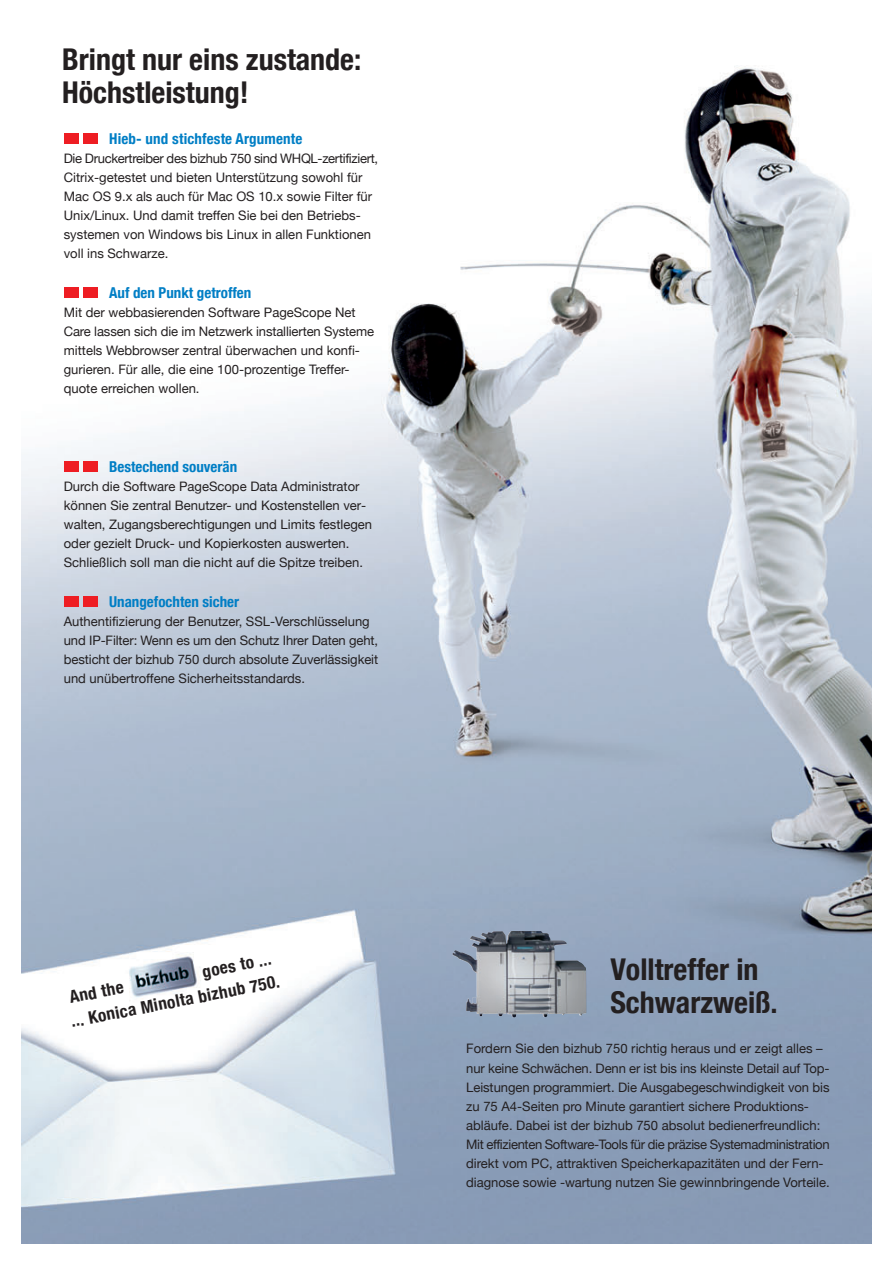
<style>
.page{position:relative;width:894px;height:1265px;background:#fff}
.page>*{position:absolute;margin:0;border:0;box-sizing:border-box;transform-origin:0 0}
.t1{font:700 condensed 30px/33px "Helvetica Neue";color:#231f20}
.t2{font:700 condensed 17.25px "Helvetica Neue";color:#231f20}
.t3{font:700 condensed 15px "Helvetica Neue";color:#007ec5}
.t4{font:13.05px/19px "Helvetica Neue";color:#231f20}
</style>
<div class="page">
<img style="left:21px;top:66px;width:851px;height:1177px">
<img style="left:452px;top:931px;width:134px;height:86px">
<div style="left:83px;top:133px;width:15px;height:11px;background:#ee1d23"></div>
<div style="left:64px;top:133px;width:14px;height:11px;background:#ee1d23"></div>
<div style="left:83px;top:287px;width:15px;height:11px;background:#ee1d23"></div>
<div style="left:64px;top:287px;width:14px;height:11px;background:#ee1d23"></div>
<div style="left:83px;top:461px;width:15px;height:10px;background:#ee1d23"></div>
<div style="left:64px;top:461px;width:14px;height:10px;background:#ee1d23"></div>
<div style="left:83px;top:596px;width:15px;height:11px;background:#ee1d23"></div>
<div style="left:64px;top:596px;width:14px;height:11px;background:#ee1d23"></div>
<h1 class="t1" style="left:62px;top:42px;width:301px">Bringt nur eins zustande:<br>Höchstleistung!</h1>
<p class="t3" style="left:109px;top:129px;width:195px">Hieb- und stichfeste Argumente</p>
<p class="t4" style="left:64px;top:148px;width:316px">Die Druckertreiber des bizhub 750 sind WHQL-zertifiziert, Citrix-getestet und bieten Unterstützung sowohl für Mac OS 9.x als auch für Mac OS 10.x sowie Filter für Unix/Linux. Und damit treffen Sie bei den Betriebs&shy;systemen von Windows bis Linux in allen Funktionen voll ins Schwarze.</p>
<p class="t3" style="left:109px;top:284px;width:144px">Auf den Punkt getroffen</p>
<p class="t4" style="left:64px;top:303px;width:312px">Mit der webbasierenden Software PageScope Net Care lassen sich die im Netzwerk installierten Systeme mittels Webbrowser zentral überwachen und konfi&shy;gurieren. Für alle, die eine 100-prozentige Treffer&shy;quote erreichen wollen.</p>
<p class="t3" style="left:109px;top:457px;width:129px">Bestechend souverän</p>
<p class="t4" style="left:64px;top:476px;width:310px">Durch die Software PageScope Data Administrator können Sie zentral Benutzer- und Kostenstellen ver&shy;walten, Zugangsberechtigungen und Limits festlegen oder gezielt Druck- und Kopierkosten auswerten.<br>Schließlich soll man die nicht auf die Spitze treiben.</p>
<p class="t3" style="left:109px;top:592px;width:131px">Unangefochten sicher</p>
<p class="t4" style="left:64px;top:611px;width:316px">Authentifizierung der Benutzer, SSL-Verschlüsselung und IP-Filter: Wenn es um den Schutz Ihrer Daten geht, besticht der bizhub 750 durch absolute Zuverlässigkeit und unübertroffene Sicherheitsstandards.</p>
<h2 class="t2" style="left:200px;top:961px;width:71px;rotate:-11deg">goes to ...</h2>
<h1 class="t1" style="left:610px;top:952px;width:169px">Volltreffer in<br>Schwarzweiß.</h1>
<p class="t4" style="left:466px;top:1039px;width:365px">Fordern Sie den bizhub 750 richtig heraus und er zeigt alles – nur keine Schwächen. Denn er ist bis ins kleinste Detail auf Top-Leistungen programmiert. Die Ausgabegeschwindigkeit von bis zu 75 A4-Seiten pro Minute garantiert sichere Produktions&shy;abläufe. Dabei ist der bizhub 750 absolut bedienerfreundlich:<br>Mit effizienten Software-Tools für die präzise Systemadministration direkt vom PC, attraktiven Speicherkapazitäten und der Fern&shy;diagnose sowie -wartung nutzen Sie gewinnbringende Vorteile.</p>
<h2 class="t2" style="left:69px;top:1011px;width:214px;rotate:-11deg">... Konica Minolta bizhub 750.</h2>
<h2 class="t2" style="left:68px;top:987px;width:56px;rotate:-11deg">And the</h2>
</div>
